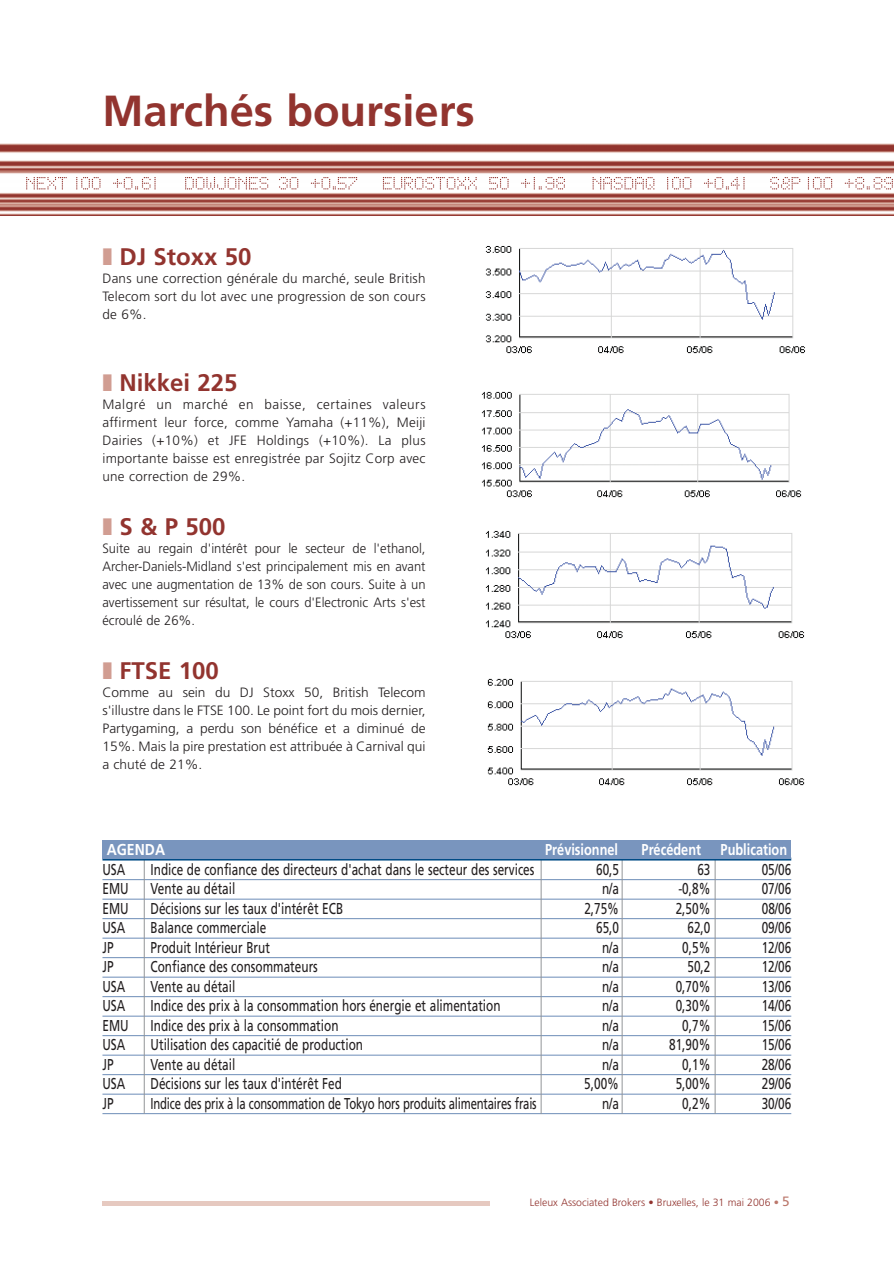
<style>
.page{position:relative;width:894px;height:1263px;background:#fff}
.page>*{position:absolute;margin:0;border:0;box-sizing:border-box;transform-origin:0 0}
.t1{font:700 43.5px "Frutiger";color:#92342f}
.t2{font:700 24px "Frutiger";color:#92342f}
.t3{font:15.75px "Frutiger";color:#231f20;scale:.75 1}
.t4{font:15.75px "Frutiger";color:#231f20;scale:.72 1}
.t5{font:700 15.75px "Frutiger";color:#fff;scale:.81 1}
.t6{font:700 15.75px "Frutiger";color:#fff;scale:.89 1}
.t7{font:300 13.5px/18px "Frutiger";color:#231f20;text-align:justify}
.t8{font:300 13.5px/18px "Frutiger";color:#231f20;text-align:justify;scale:.96 1}
.t9{font:300 10.5px "Frutiger";color:#92342f}
.s1{color:#d19d92}
.s2{color:#bb776b}
.s3{font-weight:400;font-size:13.5px;color:#bb776b}
</style>
<div class="page">
<hr style="left:102px;top:879px;width:689px;height:1px;background:#6d8db8">
<hr style="left:102px;top:899px;width:689px;height:1px;background:#6d8db8">
<hr style="left:102px;top:918px;width:689px;height:1px;background:#6d8db8">
<hr style="left:102px;top:938px;width:689px;height:1px;background:#6d8db8">
<hr style="left:102px;top:957px;width:689px;height:1px;background:#6d8db8">
<hr style="left:102px;top:977px;width:689px;height:1px;background:#6d8db8">
<hr style="left:102px;top:996px;width:689px;height:1px;background:#6d8db8">
<hr style="left:102px;top:1016px;width:689px;height:1px;background:#6d8db8">
<hr style="left:102px;top:1035px;width:689px;height:1px;background:#6d8db8">
<hr style="left:102px;top:1055px;width:689px;height:1px;background:#6d8db8">
<hr style="left:102px;top:1074px;width:689px;height:1px;background:#6d8db8">
<hr style="left:102px;top:1094px;width:689px;height:1px;background:#6d8db8">
<hr style="left:102px;top:1113px;width:689px;height:1px;background:#6d8db8">
<hr style="left:144px;top:859px;width:1px;height:255px;background:#939598">
<hr style="left:715px;top:859px;width:1px;height:255px;background:#939598">
<hr style="left:622px;top:859px;width:1px;height:255px;background:#939598">
<hr style="left:541px;top:859px;width:1px;height:255px;background:#939598">
<hr style="left:102px;top:858px;width:689px;height:3px;background:#004b85">
<div style="left:102px;top:841px;width:689px;height:18px;background:#7995be"></div>
<img style="left:487px;top:678px;width:318px;height:108px">
<hr style="left:102px;top:1202px;width:689px;height:4px;background:#e6c9c0">
<div style="left:490px;top:1195px;width:301px;height:23px;background:#fff"></div>
<img style="left:485px;top:246px;width:320px;height:108px">
<img style="left:481px;top:391px;width:321px;height:107px">
<img style="left:485px;top:530px;width:320px;height:109px">
<img style="left:0;top:143px;width:894px;height:73px">
<svg style="left:26px;top:177px;width:41px;height:12px"></svg>
<svg style="left:76px;top:177px;width:25px;height:12px"></svg>
<svg style="left:113px;top:177px;width:43px;height:12px"></svg>
<svg style="left:185px;top:177px;width:83px;height:12px"></svg>
<svg style="left:279px;top:177px;width:19px;height:12px"></svg>
<svg style="left:311px;top:177px;width:46px;height:12px"></svg>
<svg style="left:383px;top:177px;width:94px;height:12px"></svg>
<svg style="left:489px;top:177px;width:20px;height:12px"></svg>
<svg style="left:521px;top:177px;width:44px;height:12px"></svg>
<svg style="left:593px;top:177px;width:61px;height:12px"></svg>
<svg style="left:667px;top:177px;width:24px;height:12px"></svg>
<svg style="left:704px;top:177px;width:41px;height:12px"></svg>
<svg style="left:770px;top:177px;width:30px;height:12px"></svg>
<svg style="left:808px;top:177px;width:24px;height:12px"></svg>
<svg style="left:845px;top:177px;width:48px;height:12px"></svg>
<h1 class="t1" style="left:102px;top:94px;width:374px">Marchés boursiers</h1>
<h2 class="t2" style="left:102px;top:247px;width:151px"><span class="s1">❚</span> DJ Stoxx 50</h2>
<p class="t7" style="left:102px;top:270px;width:325px">Dans une correction générale du marché, seule British Telecom sort du lot avec une progression de son cours de 6%.</p>
<h2 class="t2" style="left:102px;top:373px;width:137px"><span class="s1">❚</span> Nikkei 225</h2>
<p class="t7" style="left:102px;top:396px;width:325px">Malgré un marché en baisse, certaines valeurs affirment leur force, comme Yamaha (+11%), Meiji Dairies (+10%) et JFE Holdings (+10%). La plus importante baisse est enregistrée par Sojitz Corp avec une correction de 29%.</p>
<h2 class="t2" style="left:102px;top:517px;width:125px"><span class="s1">❚</span> S &amp; P 500</h2>
<p class="t8" style="left:102px;top:540px;width:338px">Suite au regain d'intérêt pour le secteur de l'ethanol, Archer-Daniels-Midland s'est principalement mis en avant avec une augmentation de 13% de son cours. Suite à un avertissement sur résultat, le cours d'Electronic Arts s'est écroulé de 26%.</p>
<h2 class="t2" style="left:102px;top:661px;width:118px"><span class="s1">❚</span> FTSE 100</h2>
<p class="t7" style="left:102px;top:684px;width:325px">Comme au sein du DJ Stoxx 50, British Telecom s'illustre dans le FTSE 100. Le point fort du mois dernier, Partygaming, a perdu son bénéfice et a diminué de 15%. Mais la pire prestation est attribuée à Carnival qui a chuté de 21%.</p>
<p class="t6" style="left:107px;top:843px;width:67px">AGENDA</p>
<p class="t5" style="left:545px;top:843px;width:92px">Prévisionnel</p>
<p class="t5" style="left:642px;top:843px;width:181px">Précédent Publication</p>
<p class="t3" style="left:102px;top:863px;width:32px">USA</p>
<p class="t3" style="left:151px;top:863px;width:513px">Indice de confiance des directeurs d'achat dans le secteur des services</p>
<p class="t3" style="left:596px;top:863px;width:32px">60,5</p>
<p class="t3" style="left:697px;top:863px;width:19px">63</p>
<p class="t3" style="left:762px;top:863px;width:41px">05/06</p>
<p class="t3" style="left:102px;top:883px;width:36px">EMU</p>
<p class="t3" style="left:151px;top:883px;width:115px">Vente au détail</p>
<p class="t3" style="left:602px;top:883px;width:24px">n/a</p>
<p class="t3" style="left:678px;top:883px;width:44px">-0,8%</p>
<p class="t3" style="left:762px;top:883px;width:41px">07/06</p>
<p class="t3" style="left:102px;top:902px;width:36px">EMU</p>
<p class="t3" style="left:151px;top:902px;width:258px">Décisions sur les taux d'intérêt ECB</p>
<p class="t3" style="left:584px;top:902px;width:48px">2,75%</p>
<p class="t3" style="left:676px;top:902px;width:48px">2,50%</p>
<p class="t3" style="left:762px;top:902px;width:41px">08/06</p>
<p class="t3" style="left:102px;top:922px;width:32px">USA</p>
<p class="t3" style="left:151px;top:922px;width:156px">Balance commerciale</p>
<p class="t3" style="left:596px;top:922px;width:32px">65,0</p>
<p class="t3" style="left:688px;top:922px;width:32px">62,0</p>
<p class="t3" style="left:762px;top:922px;width:41px">09/06</p>
<p class="t3" style="left:102px;top:941px;width:16px">JP</p>
<p class="t3" style="left:151px;top:941px;width:161px">Produit Intérieur Brut</p>
<p class="t3" style="left:602px;top:941px;width:24px">n/a</p>
<p class="t3" style="left:682px;top:941px;width:39px">0,5%</p>
<p class="t3" style="left:762px;top:941px;width:41px">12/06</p>
<p class="t3" style="left:102px;top:961px;width:16px">JP</p>
<p class="t3" style="left:151px;top:961px;width:225px">Confiance des consommateurs</p>
<p class="t3" style="left:602px;top:961px;width:24px">n/a</p>
<p class="t3" style="left:688px;top:961px;width:32px">50,2</p>
<p class="t3" style="left:762px;top:961px;width:41px">12/06</p>
<p class="t3" style="left:102px;top:980px;width:32px">USA</p>
<p class="t3" style="left:151px;top:980px;width:115px">Vente au détail</p>
<p class="t3" style="left:602px;top:980px;width:24px">n/a</p>
<p class="t3" style="left:676px;top:980px;width:48px">0,70%</p>
<p class="t3" style="left:762px;top:980px;width:41px">13/06</p>
<p class="t3" style="left:102px;top:1000px;width:32px">USA</p>
<p class="t3" style="left:151px;top:1000px;width:468px">Indice des prix à la consommation hors énergie et alimentation</p>
<p class="t3" style="left:602px;top:1000px;width:24px">n/a</p>
<p class="t3" style="left:676px;top:1000px;width:48px">0,30%</p>
<p class="t3" style="left:762px;top:1000px;width:41px">14/06</p>
<p class="t3" style="left:102px;top:1019px;width:36px">EMU</p>
<p class="t3" style="left:151px;top:1019px;width:252px">Indice des prix à la consommation</p>
<p class="t3" style="left:602px;top:1019px;width:24px">n/a</p>
<p class="t3" style="left:682px;top:1019px;width:39px">0,7%</p>
<p class="t3" style="left:762px;top:1019px;width:41px">15/06</p>
<p class="t3" style="left:102px;top:1039px;width:32px">USA</p>
<p class="t3" style="left:151px;top:1039px;width:285px">Utilisation des capacitié de production</p>
<p class="t3" style="left:602px;top:1039px;width:24px">n/a</p>
<p class="t3" style="left:669px;top:1039px;width:57px">81,90%</p>
<p class="t3" style="left:762px;top:1039px;width:41px">15/06</p>
<p class="t3" style="left:102px;top:1058px;width:16px">JP</p>
<p class="t3" style="left:151px;top:1058px;width:115px">Vente au détail</p>
<p class="t3" style="left:602px;top:1058px;width:24px">n/a</p>
<p class="t3" style="left:682px;top:1058px;width:39px">0,1%</p>
<p class="t3" style="left:762px;top:1058px;width:41px">28/06</p>
<p class="t3" style="left:102px;top:1078px;width:32px">USA</p>
<p class="t3" style="left:151px;top:1078px;width:257px">Décisions sur les taux d'intérêt Fed</p>
<p class="t3" style="left:584px;top:1078px;width:48px">5,00%</p>
<p class="t3" style="left:676px;top:1078px;width:48px">5,00%</p>
<p class="t3" style="left:762px;top:1078px;width:41px">29/06</p>
<p class="t3" style="left:102px;top:1097px;width:16px">JP</p>
<p class="t4" style="left:151px;top:1097px;width:538px">Indice des prix à la consommation de Tokyo hors produits alimentaires frais</p>
<p class="t3" style="left:602px;top:1097px;width:24px">n/a</p>
<p class="t3" style="left:682px;top:1097px;width:39px">0,2%</p>
<p class="t3" style="left:762px;top:1097px;width:41px">30/06</p>
<p class="t9" style="left:530px;top:1199px;width:261px">Leleux Associated Brokers • Bruxelles, le 31 mai 2006 <span class="s2">•</span> <span class="s3">5</span></p>
</div>
